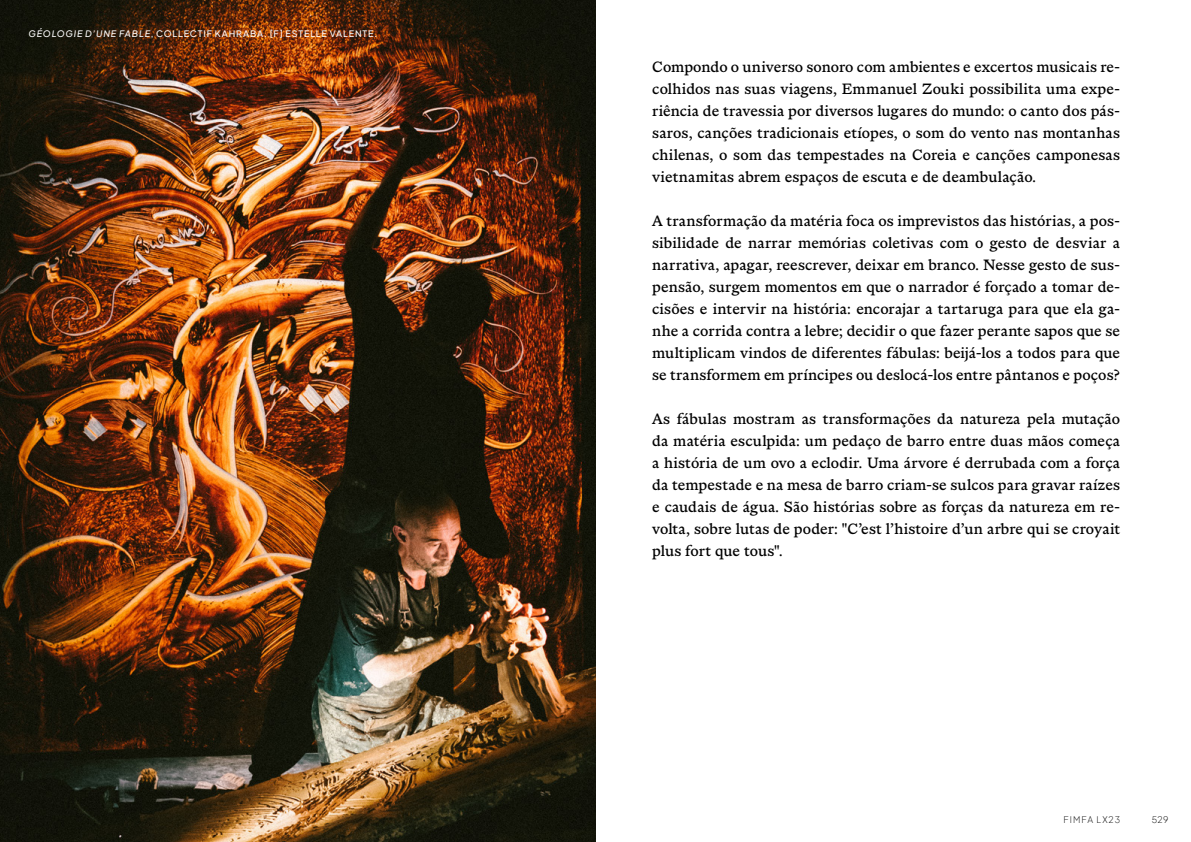
<style>
.page{position:relative;width:1191px;height:842px;background:#fff}
.page>*{position:absolute;margin:0;border:0;box-sizing:border-box;transform-origin:0 0}
.t1{font:16px/22px "ABC Marist";letter-spacing:.005em;color:#000;text-align:justify}
.t2{font:500 9px "Plus Jakarta Sans";letter-spacing:.095em;color:#fff}
.t3{font:200 9px "Plus Jakarta Sans";letter-spacing:.105em;color:#000}
.s1{font-style:italic}
</style>
<div class="page">
<img style="left:0;top:0;width:595px;height:842px">
<p class="t2" style="left:28px;top:26px;width:350px"><span class="s1">GÉOLOGIE D’UNE FABLE</span>, COLLECTIF KAHRABA. [F] ESTELLE VALENTE.</p>
<p class="t1" style="left:652px;top:56px;width:469px">Compondo o universo sonoro com ambientes e excertos musicais re&shy;colhidos nas suas viagens, Emmanuel Zouki possibilita uma expe&shy;riência de travessia por diversos lugares do mundo: o canto dos pás&shy;saros, canções tradicionais etíopes, o som do vento nas montanhas chilenas, o som das tempestades na Coreia e canções camponesas vietnamitas abrem espaços de escuta e de deambulação.</p>
<p class="t1" style="left:652px;top:210px;width:469px">A transformação da matéria foca os imprevistos das histórias, a pos&shy;sibilidade de narrar memórias coletivas com o gesto de desviar a narrativa, apagar, reescrever, deixar em branco. Nesse gesto de sus&shy;pensão, surgem momentos em que o narrador é forçado a tomar de&shy;cisões e intervir na história: encorajar a tartaruga para que ela ga&shy;nhe a corrida contra a lebre; decidir o que fazer perante sapos que se multiplicam vindos de diferentes fábulas: beijá-los a todos para que se transformem em príncipes ou deslocá-los entre pântanos e poços?</p>
<p class="t1" style="left:652px;top:408px;width:469px">As fábulas mostram as transformações da natureza pela mutação da matéria esculpida: um pedaço de barro entre duas mãos começa a história de um ovo a eclodir. Uma árvore é derrubada com a força da tempestade e na mesa de barro criam-se sulcos para gravar raízes e caudais de água. São histórias sobre as forças da natureza em re&shy;volta, sobre lutas de poder: "C’est l’histoire d’un arbre qui se croyait plus fort que tous".</p>
<p class="t3" style="left:1063px;top:812px;width:58px">FIMFA LX23</p>
<p class="t3" style="left:1151px;top:812px;width:18px">529</p>
</div>
